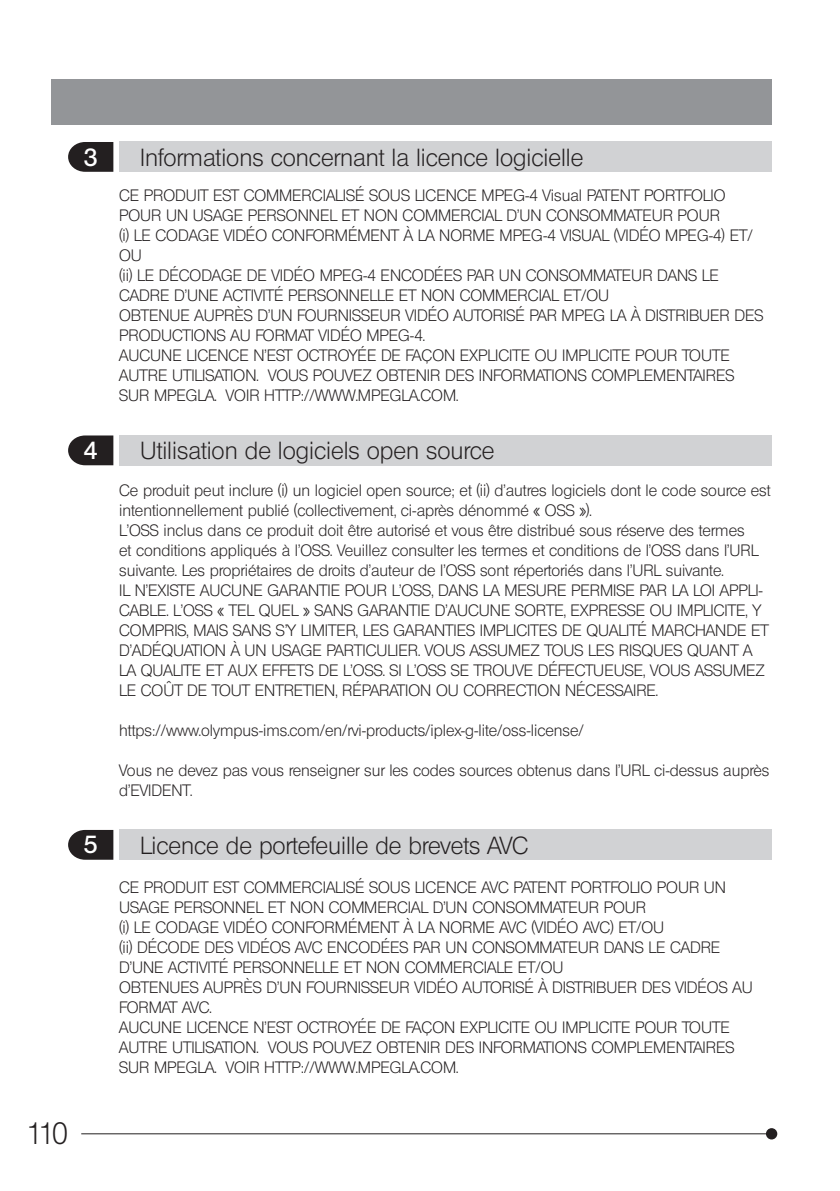
<style>
.page{position:relative;width:840px;height:1191px;background:#fff}
.page>*{position:absolute;margin:0;border:0;box-sizing:border-box;transform-origin:0 0}
.t1{font:30px "Olympus Leicht Normal";color:#231f20}
.t2{font:24px "Olympus Leicht Normal";color:#231f20}
.t3{font:24px "Olympus Leicht Halbfett";color:#fff}
.t4{font:16px/20px "Olympus Leicht Normal";color:#231f20}
</style>
<div class="page">
<div style="left:765px;top:1128px;width:11px;height:11px;background:#231f20;border-radius:50%"></div>
<hr style="left:81px;top:1133px;width:690px;height:1px;background:#231f20">
<div style="left:51px;top:79px;width:720px;height:46px;background:#939598"></div>
<div style="left:119px;top:142px;width:652px;height:30px;background:#d1d2d4"></div>
<div style="left:119px;top:829px;width:652px;height:30px;background:#d1d2d4"></div>
<div style="left:119px;top:435px;width:652px;height:30px;background:#d1d2d4"></div>
<svg style="left:68px;top:142px;width:45px;height:30px"></svg>
<svg style="left:68px;top:830px;width:45px;height:29px"></svg>
<svg style="left:68px;top:435px;width:45px;height:30px"></svg>
<h2 class="t3" style="left:84px;top:143px;width:15px">3</h2>
<h2 class="t2" style="left:140px;top:143px;width:444px">Informations concernant la licence logicielle</h2>
<p class="t4" style="left:119px;top:185px;width:645px">CE PRODUIT EST COMMERCIALISÉ SOUS LICENCE MPEG-4 Visual PATENT PORTFOLIO POUR UN USAGE PERSONNEL ET NON COMMERCIAL D'UN CONSOMMATEUR POUR<br>(i) LE CODAGE VIDÉO CONFORMÉMENT À LA NORME MPEG-4 VISUAL (VIDÉO MPEG-4) ET/ OU<br>(ii) LE DÉCODAGE DE VIDÉO MPEG-4 ENCODÉES PAR UN CONSOMMATEUR DANS LE CADRE D'UNE ACTIVITÉ PERSONNELLE ET NON COMMERCIAL ET/OU<br>OBTENUE AUPRÈS D'UN FOURNISSEUR VIDÉO AUTORISÉ PAR MPEG LA À DISTRIBUER DES PRODUCTIONS AU FORMAT VIDÉO MPEG-4.<br>AUCUNE LICENCE N'EST OCTROYÉE DE FAÇON EXPLICITE OU IMPLICITE POUR TOUTE AUTRE UTILISATION. VOUS POUVEZ OBTENIR DES INFORMATIONS COMPLEMENTAIRES SUR MPEGLA. VOIR HTTP://WWW.MPEGLA.COM.</p>
<h2 class="t3" style="left:84px;top:436px;width:15px">4</h2>
<h2 class="t2" style="left:140px;top:436px;width:355px">Utilisation de logiciels open source</h2>
<p class="t4" style="left:119px;top:480px;width:652px">Ce produit peut inclure (i) un logiciel open source; et (ii) d'autres logiciels dont le code source est intentionnellement publié (collectivement, ci-après dénommé þ OSS ý).<br>L'OSS inclus dans ce produit doit être autorisé et vous être distribué sous réserve des termes<br>et conditions appliqués à l'OSS. Veuillez consulter les termes et conditions de l'OSS dans l'URL suivante. Les propriétaires de droits d'auteur de l'OSS sont répertoriés dans l'URL suivante.<br>IL N'EXISTE AUCUNE GARANTIE POUR L'OSS, DANS LA MESURE PERMISE PAR LA LOI APPLI-CABLE. L'OSS þ TEL QUEL ý SANS GARANTIE D'AUCUNE SORTE, EXPRESSE OU IMPLICITE, Y COMPRIS, MAIS SANS S'Y LIMITER, LES GARANTIES IMPLICITES DE QUALITÉ MARCHANDE ET D'ADÉQUATION À UN USAGE PARTICULIER. VOUS ASSUMEZ TOUS LES RISQUES QUANT A LA QUALITE ET AUX EFFETS DE L'OSS. SI L'OSS SE TROUVE DÉFECTUEUSE, VOUS ASSUMEZ LE COÛT DE TOUT ENTRETIEN, RÉPARATION OU CORRECTION NÉCESSAIRE.</p>
<p class="t4" style="left:119px;top:720px;width:466px">https://www.olympus-ims.com/en/rvi-products/iplex-g-lite/oss-license/</p>
<p class="t4" style="left:119px;top:760px;width:651px">Vous ne devez pas vous renseigner sur les codes sources obtenus dans l'URL ci-dessus auprès d'EVIDENT.</p>
<h2 class="t3" style="left:84px;top:830px;width:15px">5</h2>
<h2 class="t2" style="left:140px;top:831px;width:389px">Licence de portefeuille de brevets AVC</h2>
<p class="t4" style="left:119px;top:877px;width:634px">CE PRODUIT EST COMMERCIALISÉ SOUS LICENCE AVC PATENT PORTFOLIO POUR UN USAGE PERSONNEL ET NON COMMERCIAL D'UN CONSOMMATEUR POUR<br>(i) LE CODAGE VIDÉO CONFORMÉMENT À LA NORME AVC (VIDÉO AVC) ET/OU<br>(ii) DÉCODE DES VIDÉOS AVC ENCODÉES PAR UN CONSOMMATEUR DANS LE CADRE D'UNE ACTIVITÉ PERSONNELLE ET NON COMMERCIALE ET/OU<br>OBTENUES AUPRÈS D'UN FOURNISSEUR VIDÉO AUTORISÉ À DISTRIBUER DES VIDÉOS AU FORMAT AVC.<br>AUCUNE LICENCE N'EST OCTROYÉE DE FAÇON EXPLICITE OU IMPLICITE POUR TOUTE AUTRE UTILISATION. VOUS POUVEZ OBTENIR DES INFORMATIONS COMPLEMENTAIRES SUR MPEGLA. VOIR HTTP://WWW.MPEGLA.COM.</p>
<h1 class="t1" style="left:27px;top:1115px;width:42px">110</h1>
</div>
